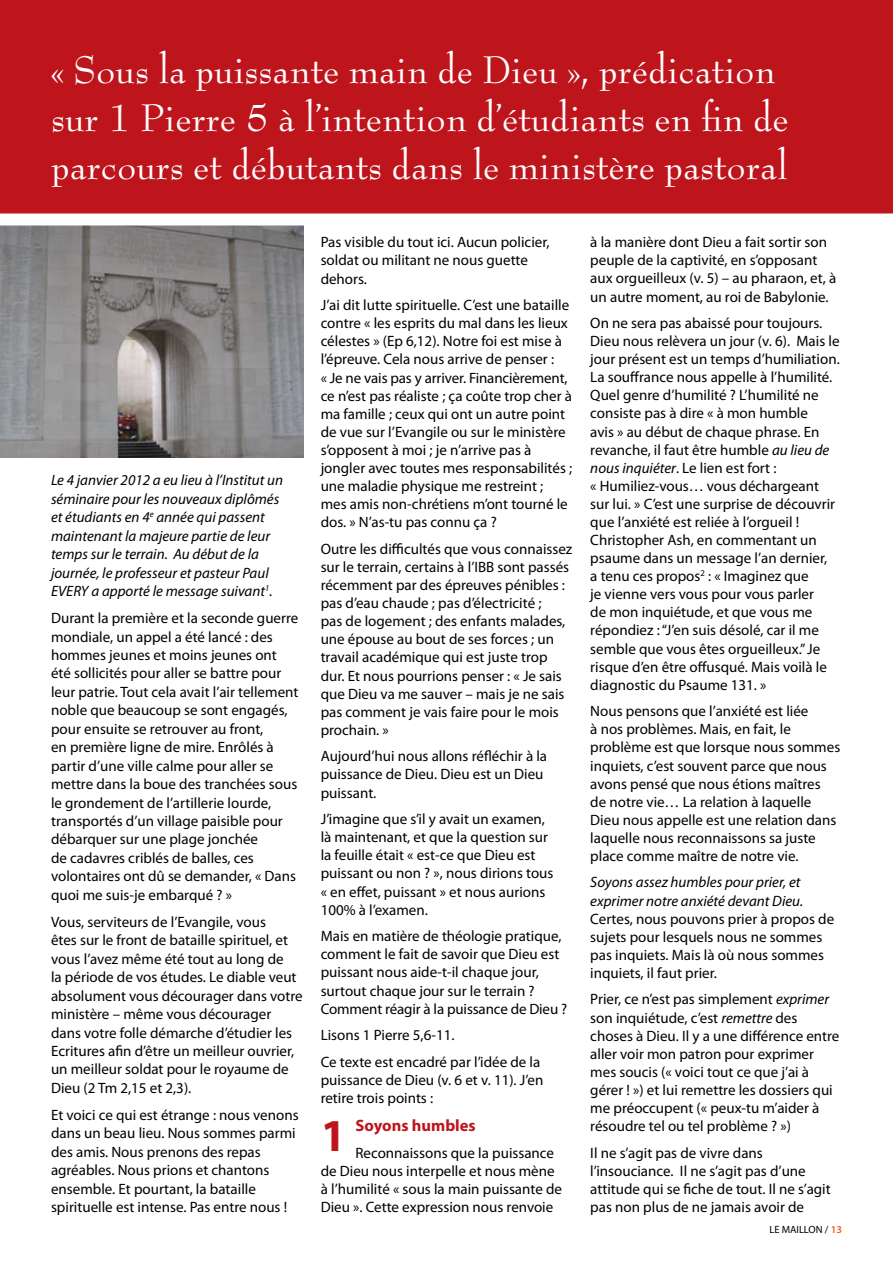
<style>
.page{position:relative;width:893px;height:1263px;background:#fff}
.page>*{position:absolute;margin:0;border:0;box-sizing:border-box;transform-origin:0 0}
.t1{font:700 45.9px "Myriad Pro";color:#be141b}
.t2{font:42px/48px "Bernhard Modern Std";color:#fff}
.t3{font:700 16.5px "Myriad Pro";color:#be141b}
.t4{font:15px/18.1px "Myriad Pro";color:#000}
.t5{font:italic 15px/18.5px "Myriad Pro";color:#000}
.t6{font:10.5px "Myriad Pro";color:#000}
.s1{font-style:italic}
.s2{font-weight:600;color:#f15a22}
</style>
<div class="page">
<div style="left:0;top:0;width:893px;height:221px;background:#be141b"></div>
<img style="left:0;top:225px;width:304px;height:232px">
<div style="left:0;top:213px;width:893px;height:12px;background:#fff"></div>
<h2 class="t2" style="left:51px;top:47px;width:739px">« Sous la puissante main de Dieu », prédication sur 1 Pierre 5 à l’intention d’étudiants en fin de parcours et débutants dans le ministère pastoral</h2>
<p class="t5" style="left:51px;top:471px;width:234px">Le 4 janvier 2012 a eu lieu à l’Institut un séminaire pour les nouveaux diplômés et étudiants en 4<sup>e</sup> année qui passent maintenant la majeure partie de leur temps sur le terrain. Au début de la journée, le professeur et pasteur Paul EVERY a apporté le message suivant<sup>1</sup>.</p>
<p class="t4" style="left:51px;top:608px;width:249px">Durant la première et la seconde guerre mondiale, un appel a été lancé : des hommes jeunes et moins jeunes ont été sollicités pour aller se battre pour leur patrie. Tout cela avait l’air tellement noble que beaucoup se sont engagés, pour ensuite se retrouver au front,<br>en première ligne de mire. Enrôlés à partir d’une ville calme pour aller se mettre dans la boue des tranchées sous le grondement de l’artillerie lourde, transportés d’un village paisible pour débarquer sur une plage jonchée<br>de cadavres criblés de balles, ces volontaires ont dû se demander, « Dans quoi me suis-je embarqué ? »</p>
<p class="t4" style="left:51px;top:912px;width:253px">Vous, serviteurs de l’Evangile, vous<br>êtes sur le front de bataille spirituel, et vous l’avez même été tout au long de<br>la période de vos études. Le diable veut absolument vous décourager dans votre ministère – même vous décourager dans votre folle démarche d’étudier les Ecritures afin d’être un meilleur ouvrier, un meilleur soldat pour le royaume de Dieu (2 Tm 2,15 et 2,3).</p>
<p class="t4" style="left:51px;top:1105px;width:249px">Et voici ce qui est étrange : nous venons dans un beau lieu. Nous sommes parmi des amis. Nous prenons des repas agréables. Nous prions et chantons ensemble. Et pourtant, la bataille spirituelle est intense. Pas entre nous !</p>
<p class="t4" style="left:321px;top:233px;width:230px">Pas visible du tout ici. Aucun policier, soldat ou militant ne nous guette dehors.</p>
<p class="t4" style="left:321px;top:296px;width:253px">J’ai dit lutte spirituelle. C’est une bataille contre « les esprits du mal dans les lieux célestes » (Ep 6,12). Notre foi est mise à l’épreuve. Cela nous arrive de penser :<br>« Je ne vais pas y arriver. Financièrement, ce n’est pas réaliste ; ça coûte trop cher à ma famille ; ceux qui ont un autre point de vue sur l’Evangile ou sur le ministère s’opposent à moi ; je n’arrive pas à jongler avec toutes mes responsabilités ; une maladie physique me restreint ; mes amis non-chrétiens m’ont tourné le dos. » N’as-tu pas connu ça ?</p>
<p class="t4" style="left:321px;top:539px;width:253px">Outre les difficultés que vous connaissez sur le terrain, certains à l’IBB sont passés récemment par des épreuves pénibles : pas d’eau chaude ; pas d’électricité ;<br>pas de logement ; des enfants malades, une épouse au bout de ses forces ; un travail académique qui est juste trop dur. Et nous pourrions penser : « Je sais que Dieu va me sauver – mais je ne sais pas comment je vais faire pour le mois prochain. »</p>
<p class="t4" style="left:321px;top:747px;width:228px">Aujourd’hui nous allons réfléchir à la puissance de Dieu. Dieu est un Dieu puissant.</p>
<p class="t4" style="left:321px;top:810px;width:234px">J’imagine que s’il y avait un examen, là maintenant, et que la question sur la feuille était « est-ce que Dieu est puissant ou non ? », nous dirions tous « en effet, puissant » et nous aurions 100% à l’examen.</p>
<p class="t4" style="left:321px;top:927px;width:248px">Mais en matière de théologie pratique, comment le fait de savoir que Dieu est puissant nous aide-t-il chaque jour, surtout chaque jour sur le terrain ?<br>Comment réagir à la puissance de Dieu ?</p>
<p class="t4" style="left:321px;top:1022px;width:221px;line-height:26.5px">Lisons 1 Pierre 5,6-11.<br>Ce texte est encadré par l’idée de la</p>
<p class="t4" style="left:321px;top:1070px;width:224px">puissance de Dieu (v. 6 et v. 11). J’en retire trois points :</p>
<h1 class="t1" style="left:321px;top:1105px;width:27px">1</h1>
<p class="t3" style="left:355px;top:1115px;width:122px">Soyons humbles</p>
<p class="t4" style="left:321px;top:1143px;width:243px;text-indent:35px">Reconnaissons que la puissance de Dieu nous interpelle et nous mène à l’humilité « sous la main puissante de Dieu ». Cette expression nous renvoie</p>
<p class="t4" style="left:590px;top:233px;width:247px">à la manière dont Dieu a fait sortir son peuple de la captivité, en s’opposant aux orgueilleux (v. 5) – au pharaon, et, à un autre moment, au roi de Babylonie.</p>
<p class="t4" style="left:590px;top:314px;width:251px">On ne sera pas abaissé pour toujours.<br>Dieu nous relèvera un jour (v. 6). Mais le jour présent est un temps d’humiliation.<br>La souffrance nous appelle à l’humilité.<br>Quel genre d’humilité ? L’humilité ne consiste pas à dire « à mon humble<br>avis » au début de chaque phrase. En revanche, il faut être humble <span class="s1">au lieu de nous inquiéter</span>. Le lien est fort :<br>« Humiliez-vous… vous déchargeant sur lui. » C’est une surprise de découvrir que l’anxiété est reliée à l’orgueil !<br>Christopher Ash, en commentant un psaume dans un message l’an dernier,<br>a tenu ces propos<sup>2</sup> : « Imaginez que<br>je vienne vers vous pour vous parler<br>de mon inquiétude, et que vous me répondiez : “J’en suis désolé, car il me semble que vous êtes orgueilleux.” Je risque d’en être offusqué. Mais voilà le diagnostic du Psaume 131. »</p>
<p class="t4" style="left:590px;top:702px;width:251px">Nous pensons que l’anxiété est liée<br>à nos problèmes. Mais, en fait, le problème est que lorsque nous sommes inquiets, c’est souvent parce que nous avons pensé que nous étions maîtres de notre vie… La relation à laquelle Dieu nous appelle est une relation dans laquelle nous reconnaissons sa juste place comme maître de notre vie.</p>
<p class="t5" style="left:590px;top:873px;width:214px">Soyons assez humbles pour prier, et exprimer notre anxiété devant Dieu.</p>
<p class="t4" style="left:590px;top:909px;width:245px">Certes, nous pouvons prier à propos de sujets pour lesquels nous ne sommes pas inquiets. Mais là où nous sommes inquiets, il faut prier.</p>
<p class="t4" style="left:590px;top:990px;width:251px">Prier, ce n’est pas simplement <span class="s1">exprimer </span>son inquiétude, c’est <span class="s1">remettre</span> des choses à Dieu. Il y a une différence entre aller voir mon patron pour exprimer mes soucis (« voici tout ce que j’ai à gérer ! ») et lui remettre les dossiers qui me préoccupent (« peux-tu m’aider à résoudre tel ou tel problème ? »)</p>
<p class="t4" style="left:590px;top:1143px;width:242px">Il ne s’agit pas de vivre dans l’insouciance. Il ne s’agit pas d’une attitude qui se fiche de tout. Il ne s’agit pas non plus de ne jamais avoir de</p>
<p class="t6" style="left:769px;top:1222px;width:74px">LE MAILLON / <span class="s2">13</span></p>
</div>
